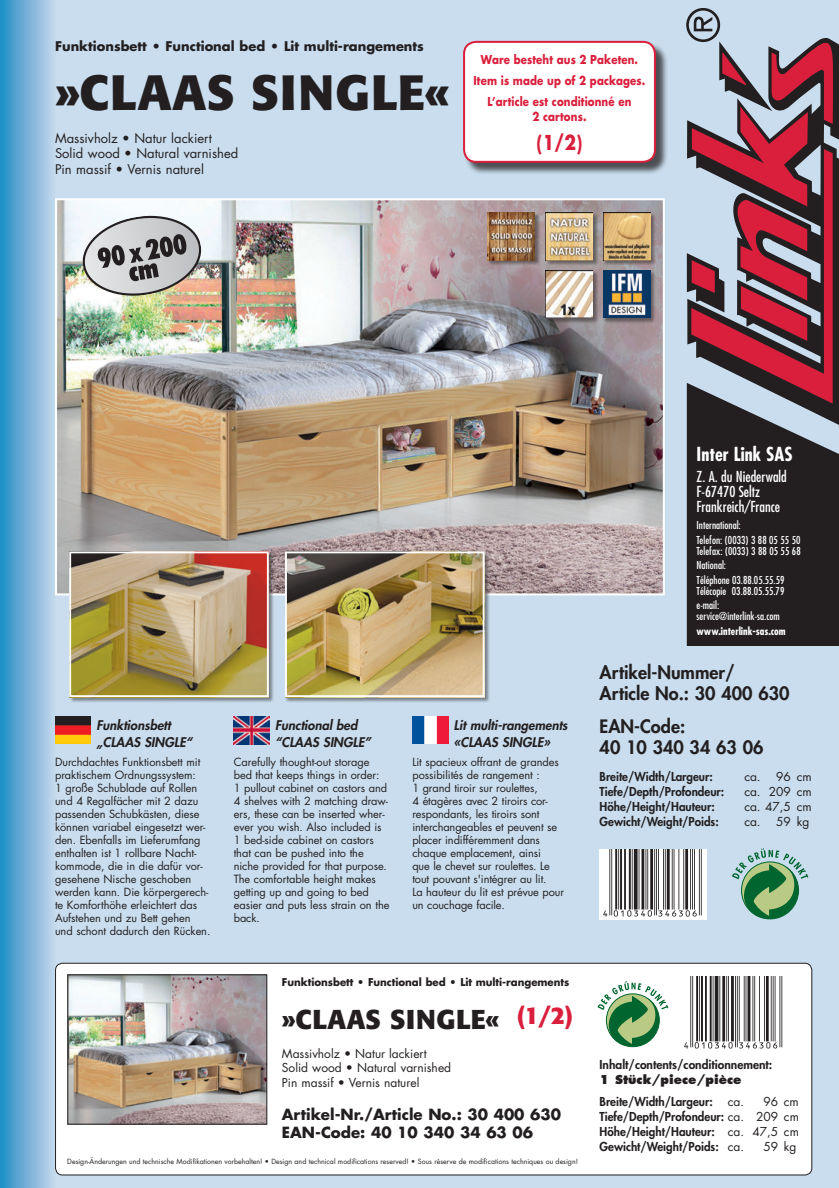
<style>
.page{position:relative;width:839px;height:1188px;background:#fff}
.page>*{position:absolute;margin:0;border:0;box-sizing:border-box;transform-origin:0 0}
.t1{font:700 49px "Formata";letter-spacing:.02em;color:#231f20}
.t2{font:700 27px "Formata";letter-spacing:.02em;color:#231f20}
.t3{font:700 20px "Futura";color:#da1f3d;scale:.85 1}
.t4{font:700 condensed 18.8px "Futura";color:#fff}
.t5{font:800 18px/21px "Futura";color:#231f20}
.t6{font:700 15px/18px "Futura";color:#231f20}
.t7{font:condensed 14.7px/14.7px "Futura";color:#fff}
.t8{font:italic 800 13px/17px "Futura";color:#231f20}
.t9{font:13px/15.6px "Futura";color:#231f20}
.t10{font:700 13px "Futura";color:#231f20}
.t11{font:800 12px/15px "Futura";color:#231f20;text-align:justify}
.t12{font:12px/14.4px "Futura";color:#231f20}
.t13{font:700 12px/20.7px "Futura";letter-spacing:.01em;color:#da1f3d;text-align:center;scale:.85 1}
.t14{font:800 12px "Futura";color:#231f20}
.t15{font:11px/13px "Futura";letter-spacing:-.005em;color:#231f20}
.t16{font:condensed 10.6px/14.7px "Futura";color:#fff}
.t17{font:700 condensed 10.6px "Futura";color:#fff}
.t18{font:700 10.5px "Futura";letter-spacing:-.005em;color:#231f20}
.t19{font:7px "Futura";color:#231f20}
.s1{font-weight:400}
</style>
<div class="page">
<div style="left:0;top:0;width:839px;height:1187px;background:#c9ddee"></div>
<div style="left:0;top:0;width:55px;height:1187px;background:linear-gradient(to right,#208ec5,#c9d6eb)"></div>
<svg style="left:686px;top:403px;width:153px;height:242px;background:#343335"></svg>
<svg style="left:686px;top:8px;width:153px;height:395px"></svg>
<img style="left:58px;top:201px;width:603px;height:391px">
<div style="left:56px;top:963px;width:755px;height:211px;background:#fff;border-radius:7px"></div>
<div style="left:55px;top:962px;width:757px;height:213px;border:1px solid #231f20;border-radius:7px"></div>
<img style="left:601px;top:849px;width:106px;height:71px">
<img style="left:684px;top:976px;width:99px;height:73px">
<img style="left:69px;top:976px;width:196px;height:146px">
<div style="left:67px;top:974px;width:200px;height:150px;border:1px solid #231f20"></div>
<div style="left:69px;top:551px;width:205px;height:151px;background:#231f20;opacity:.5"></div>
<img style="left:72px;top:554px;width:194px;height:140px">
<div style="left:69px;top:551px;width:200px;height:146px;border:2px solid #fff"></div>
<div style="left:285px;top:551px;width:205px;height:151px;background:#231f20;opacity:.5"></div>
<img style="left:288px;top:554px;width:193px;height:140px">
<div style="left:285px;top:551px;width:199px;height:146px;border:2px solid #fff"></div>
<svg style="left:597px;top:981px;width:71px;height:65px"></svg>
<svg style="left:732px;top:848px;width:76px;height:70px"></svg>
<div style="left:487px;top:212px;width:53px;height:54px;background:#231f20;opacity:.5"></div>
<img style="left:487px;top:212px;width:48px;height:48px">
<div style="left:602px;top:212px;width:54px;height:54px;background:#231f20;opacity:.5"></div>
<img style="left:603px;top:212px;width:47px;height:48px">
<div style="left:545px;top:212px;width:53px;height:54px;background:#231f20;opacity:.5"></div>
<img style="left:545px;top:212px;width:47px;height:48px">
<div style="left:602px;top:270px;width:54px;height:54px;background:#231f20;opacity:.5"></div>
<img style="left:603px;top:270px;width:47px;height:48px">
<div style="left:545px;top:270px;width:53px;height:54px;background:#231f20;opacity:.5"></div>
<img style="left:545px;top:270px;width:47px;height:48px">
<img style="left:234px;top:716px;width:35px;height:28px">
<img style="left:412px;top:716px;width:36px;height:27px">
<img style="left:55px;top:716px;width:36px;height:27px">
<div style="left:464px;top:43px;width:204px;height:132px;background:#231f20;opacity:.75"></div>
<div style="left:464px;top:42px;width:191px;height:120px;background:#fff;border-radius:12px"></div>
<div style="left:463px;top:41px;width:193px;height:122px;border:2px solid #da1f3d;border-radius:12px"></div>
<img style="left:78px;top:213px;width:128px;height:88px">
<p class="t10" style="left:55px;top:37px;width:370px">Funktionsbett • Functional bed • Lit multi-rangements</p>
<h1 class="t1" style="left:55px;top:62px;width:396px">»CLAAS SINGLE«</h1>
<p class="t9" style="left:55px;top:130px;width:185px">Massivholz • Natur lackiert<br>Solid wood • Natural varnished<br>Pin massif • Vernis naturel</p>
<p class="t13" style="left:473px;top:49px;width:204px">Ware besteht aus 2 Paketen.<br>Item is made up of 2 packages.<br>L’article est conditionné en</p>
<p class="t13" style="left:532px;top:105px;width:65px">2 cartons.</p>
<h3 class="t3" style="left:536px;top:128px;width:55px">(1/2)</h3>
<p class="t8" style="left:96px;top:716px;width:97px">Funktionsbett „CLAAS Singl e“</p>
<p class="t15" style="left:55px;top:755px;width:157px">Durchdachtes Funktionsbett mit praktischem Ordnungssystem:<br>1 große Schublade auf Rollen und 4 Regalfächer mit 2 dazu passenden Schubkästen, diese können variabel eingesetzt wer&shy;den. Ebenfalls im Lieferumfang enthalten ist 1 rollbare Nacht&shy;kommode, die in die dafür vor&shy;gesehene Nische geschoben werden kann. Die körpergerech&shy;te Komforthöhe erleichtert das<br>Aufstehen und zu Bett gehen und schont dadurch den Rücken.</p>
<p class="t8" style="left:275px;top:716px;width:97px">Functional bed “CLAAS Singl e”</p>
<p class="t15" style="left:234px;top:755px;width:157px">Carefully thought-out storage bed that keeps things in order:<br>1 pullout cabinet on castors and<br>4 shelves with 2 matching draw&shy;ers, these can be inserted wher&shy;ever you wish. Also included is<br>1 bed-side cabinet on castors that can be pushed into the niche provided for that purpose.<br>The comfortable height makes getting up and going to bed easier and puts less strain on the back.</p>
<p class="t8" style="left:454px;top:716px;width:115px">Lit multi-rangements «CLAAS Singl e»</p>
<p class="t15" style="left:412px;top:755px;width:153px">Lit spacieux offrant de grandes possibilités de rangement :<br>1 grand tiroir sur roulettes,<br>4 étagères avec 2 tiroirs cor&shy;respondants, les tiroirs sont interchangeables et peuvent se placer indifféremment dans chaque emplacement, ainsi<br>que le chevet sur roulettes. Le tout pouvant s'intégrer au lit.<br>La hauteur du lit est prévue pour un couchage facile.</p>
<p class="t18" style="left:282px;top:974px;width:289px">Funktionsbett • Functional bed • Lit multi-rangements</p>
<h2 class="t2" style="left:282px;top:1002px;width:293px">»CLAAS SINGLE« <sup>(1/2)</sup></h2>
<p class="t12" style="left:282px;top:1045px;width:171px">Massivholz • Natur lackiert<br>Solid wood • Natural varnished<br>Pin massif • Vernis naturel</p>
<h3 class="t6" style="left:282px;top:1105px;width:281px">Artikel-Nr./Article No.: 30 400 630<br>EAN-Code: 40 10 340 34 63 06</h3>
<p class="t19" style="left:67px;top:1156px;width:512px">Design-Änderungen und technische Modifikationen vorbehalten! • Design and technical modifications reserved! • Sous réserve de modifications techniques ou design!</p>
<h3 class="t4" style="left:696px;top:442px;width:98px">Inter Link SAS</h3>
<h3 class="t7" style="left:696px;top:469px;width:92px">Z. A. du Niederwald<br>F-67470 Seltz<br>Frankreich/France</h3>
<p class="t16" style="left:696px;top:517px;width:105px">International:<br>Telefon: (0033) 3 88 05 55 50</p>
<p class="t16" style="left:696px;top:543px;width:106px">Telefax: (0033) 3 88 05 55 68<br>National:<br>Téléphone 03.88.05.55.59</p>
<p class="t16" style="left:696px;top:583px;width:89px">Télécopie 03.88.05.55.79 e-mail:</p>
<p class="t16" style="left:696px;top:608px;width:85px">service@interlink-sa.com</p>
<p class="t17" style="left:696px;top:624px;width:91px">www.interlink-sas.com</p>
<h3 class="t5" style="left:599px;top:661px;width:191px">Artikel-Nummer/<br>Article No.: 30 400 630</h3>
<h3 class="t5" style="left:599px;top:715px;width:165px">EAN-Code:<br>40 10 340 34 63 06</h3>
<p class="t11" style="left:599px;top:769px;width:115px">Breite/Width/Largeur:</p>
<p class="t12" style="left:744px;top:769px;width:69px">ca. 96 cm</p>
<p class="t11" style="left:599px;top:784px;width:126px">Tiefe/Depth/Profondeur:</p>
<p class="t12" style="left:744px;top:784px;width:69px">ca. 209 cm</p>
<p class="t11" style="left:599px;top:799px;width:117px">Höhe/Height/Hauteur:</p>
<p class="t12" style="left:744px;top:799px;width:69px">ca. 47,5 cm</p>
<p class="t11" style="left:599px;top:814px;width:121px">Gewicht/Weight/Poids:</p>
<p class="t12" style="left:744px;top:814px;width:66px">ca. 59 kg</p>
<p class="t11" style="left:599px;top:1056px;width:174px">Inhalt/contents/conditionnement:</p>
<p class="t14" style="left:599px;top:1071px;width:143px">1 Stück/piece/pièce</p>
<p class="t11" style="left:599px;top:1093px;width:115px">Breite/Width/Largeur:</p>
<p class="t11" style="left:599px;top:1093px;width:201px;text-indent:128px"><span class="s1">ca. 96 cm </span>Tiefe/Depth/Profondeur: <span class="s1">ca. 209 cm </span>Höhe/Height/Hauteur: <span class="s1">ca. 47,5 cm </span>Gewicht/Weight/Poids: <span class="s1">ca.</span></p>
<p class="t12" style="left:763px;top:1139px;width:35px">59 kg</p>
</div>
